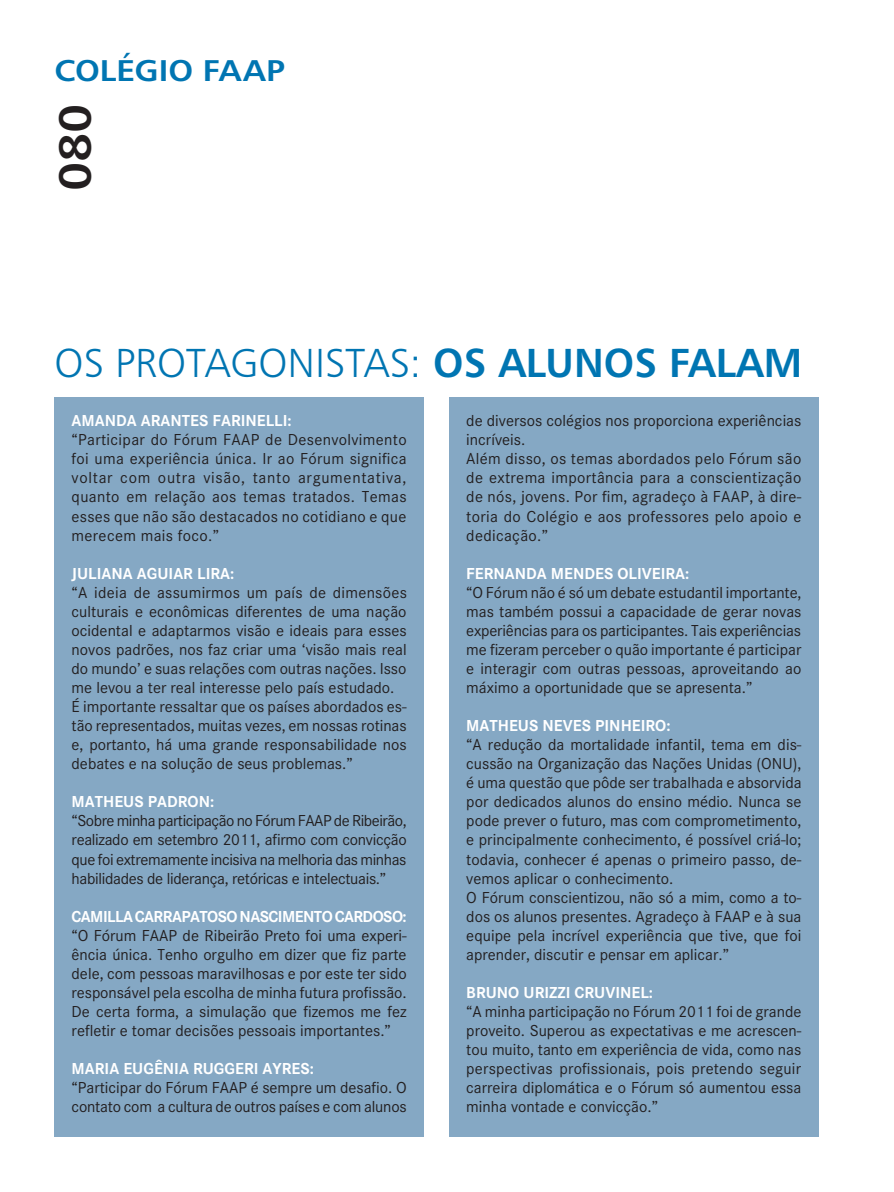
<style>
.page{position:relative;width:894px;height:1192px;background:#fff}
.page>*{position:absolute;margin:0;border:0;box-sizing:border-box;transform-origin:0 0}
.t1{font:45px "Humanist 777 BT Bold B";color:#231f20;scale:1.1 1}
.t2{font:40.5px "Humanist 777 BT Light B";color:#0075b2}
.t3{font:30px "Humanist 777 BT Bold B";letter-spacing:-.005em;color:#0075b2;scale:1.1 1}
.t4{font:16.5px/19px "Corporate S";color:#231f20;text-align:justify}
.t5{font:16.5px/19px "Corporate S";letter-spacing:.02em;color:#231f20}
.t6{font:700 16.5px "Corporate S";color:#fff}
.s1{font-family:"Humanist 777 BT Bold B"}
</style>
<div class="page">
<div style="left:55px;top:397px;width:368px;height:740px;background:#85a8c4"></div>
<div style="left:449px;top:397px;width:369px;height:740px;background:#85a8c4"></div>
<h3 class="t3" style="left:55px;top:51px;width:211px">COLÉGIO FAAP</h3>
<h1 class="t1" style="left:47px;top:191px;width:82px;rotate:-90deg">080</h1>
<h2 class="t2" style="left:55px;top:338px;width:748px">OS PROTAGO NISTAS : <span class="s1">OS ALUN OS FALAM</span></h2>
<p class="t6" style="left:72px;top:411px;width:22px">AMAN</p>
<p class="t6" style="left:116px;top:411px;width:46px">DA ARAN</p>
<p class="t6" style="left:182px;top:411px;width:74px">TES FARINELL</p>
<p class="t6" style="left:283px;top:411px;width:10px">I:</p>
<p class="t4" style="left:72px;top:430px;width:336px">“Participar do Fórum FAAP de Desenvolvimento foi uma experiência única. Ir ao Fórum significa voltar com outra visão, tanto argumentativa, quanto em relação aos temas tratados. Temas esses que não são destacados no cotidiano e que merecem mais foco.”</p>
<p class="t6" style="left:72px;top:564px;width:42px">JULIANA</p>
<p class="t6" style="left:137px;top:564px;width:99px">AGU IAR LIRA:</p>
<p class="t4" style="left:72px;top:583px;width:337px;text-align:left">“A ideia de assumirmos um país de dimensões culturais e econômicas diferentes de uma nação ocidental e adaptarmos visão e ideais para esses novos padrões, nos faz criar uma ‘visão mais real do mundo’ e suas relações com outras nações. Isso me levou a ter real interesse pelo país estudado.<br>É importante ressaltar que os países abordados es&shy;tão representados, muitas vezes, em nossas rotinas e, portanto, há uma grande responsabilidade nos debates e na solução de seus problemas.”</p>
<p class="t6" style="left:72px;top:792px;width:53px">MATHEUS</p>
<p class="t6" style="left:148px;top:792px;width:41px">PADRON</p>
<p class="t6" style="left:210px;top:792px;width:6px">:</p>
<p class="t4" style="left:72px;top:812px;width:336px">“Sobre minha participação no Fórum FAAP de Ribeirão, realizado em setembro 2011, afirmo com convicção que foi extremamente incisiva na melhoria das minhas habilidades de liderança, retóricas e intelectuais.”</p>
<p class="t6" style="left:72px;top:907px;width:83px">CAM ILLA CARRAPA</p>
<p class="t6" style="left:199px;top:907px;width:19px">TOSO</p>
<p class="t6" style="left:239px;top:907px;width:54px">NASCIMEN</p>
<p class="t6" style="left:314px;top:907px;width:94px">TO CARDOSO:</p>
<p class="t4" style="left:72px;top:926px;width:336px">“O Fórum FAAP de Ribeirão Preto foi uma experi&shy;ência única. Tenho orgulho em dizer que fiz parte dele, com pessoas maravilhosas e por este ter sido responsável pela escolha de minha futura profissão.<br>De certa forma, a simulação que fizemos me fez refletir e tomar decisões pessoais importantes.”</p>
<p class="t6" style="left:72px;top:1059px;width:143px">MARIA EUG ÊN IA RUGGER</p>
<p class="t6" style="left:254px;top:1059px;width:62px">I AYRES:</p>
<p class="t4" style="left:72px;top:1078px;width:336px">“Participar do Fórum FAAP é sempre um desafio. O contato com a cultura de outros países e com alunos</p>
<p class="t5" style="left:466px;top:411px;width:336px">de diversos colégios nos proporciona experiências incríveis.<br>Além disso, os temas abordados pelo Fórum são de extrema importância para a conscientização de nós, jovens. Por fim, agradeço à FAAP, à dire&shy;toria do Colégio e aos professores pelo apoio e dedicação.”</p>
<p class="t6" style="left:466px;top:564px;width:20px">FERNAN</p>
<p class="t6" style="left:526px;top:564px;width:165px">DA MEN DES OLIVEIRA:</p>
<p class="t4" style="left:466px;top:583px;width:336px">“O Fórum não é só um debate estudantil importante, mas também possui a capacidade de gerar novas experiências para os participantes. Tais experiências me fizeram perceber o quão importante é participar e interagir com outras pessoas, aproveitando ao máximo a oportunidade que se apresenta.”</p>
<p class="t6" style="left:466px;top:716px;width:53px">MATHEUS</p>
<p class="t6" style="left:542px;top:716px;width:129px">NEVES PINHEIRO:</p>
<p class="t4" style="left:466px;top:735px;width:336px;text-align:left">“A redução da mortalidade infantil, tema em dis&shy;cussão na Organização das Nações Unidas (ONU), é uma questão que pôde ser trabalhada e absorvida por dedicados alunos do ensino médio. Nunca se pode prever o futuro, mas com comprometimento, e principalmente conhecimento, é possível criá-lo; todavia, conhecer é apenas o primeiro passo, de&shy;vemos aplicar o conhecimento.<br>O Fórum conscientizou, não só a mim, como a to&shy;dos os alunos presentes. Agradeço à FAAP e à sua equipe pela incrível experiência que tive, que foi aprender, discutir e pensar em aplicar.”</p>
<p class="t6" style="left:466px;top:983px;width:22px">BRUNO</p>
<p class="t6" style="left:523px;top:983px;width:131px">URIZZI CRUVINEL:</p>
<p class="t4" style="left:466px;top:1002px;width:336px">“A minha participação no Fórum 2011 foi de grande proveito. Superou as expectativas e me acrescen&shy;tou muito, tanto em experiência de vida, como nas perspectivas profissionais, pois pretendo seguir carreira diplomática e o Fórum só aumentou essa minha vontade e convicção.”</p>
</div>
